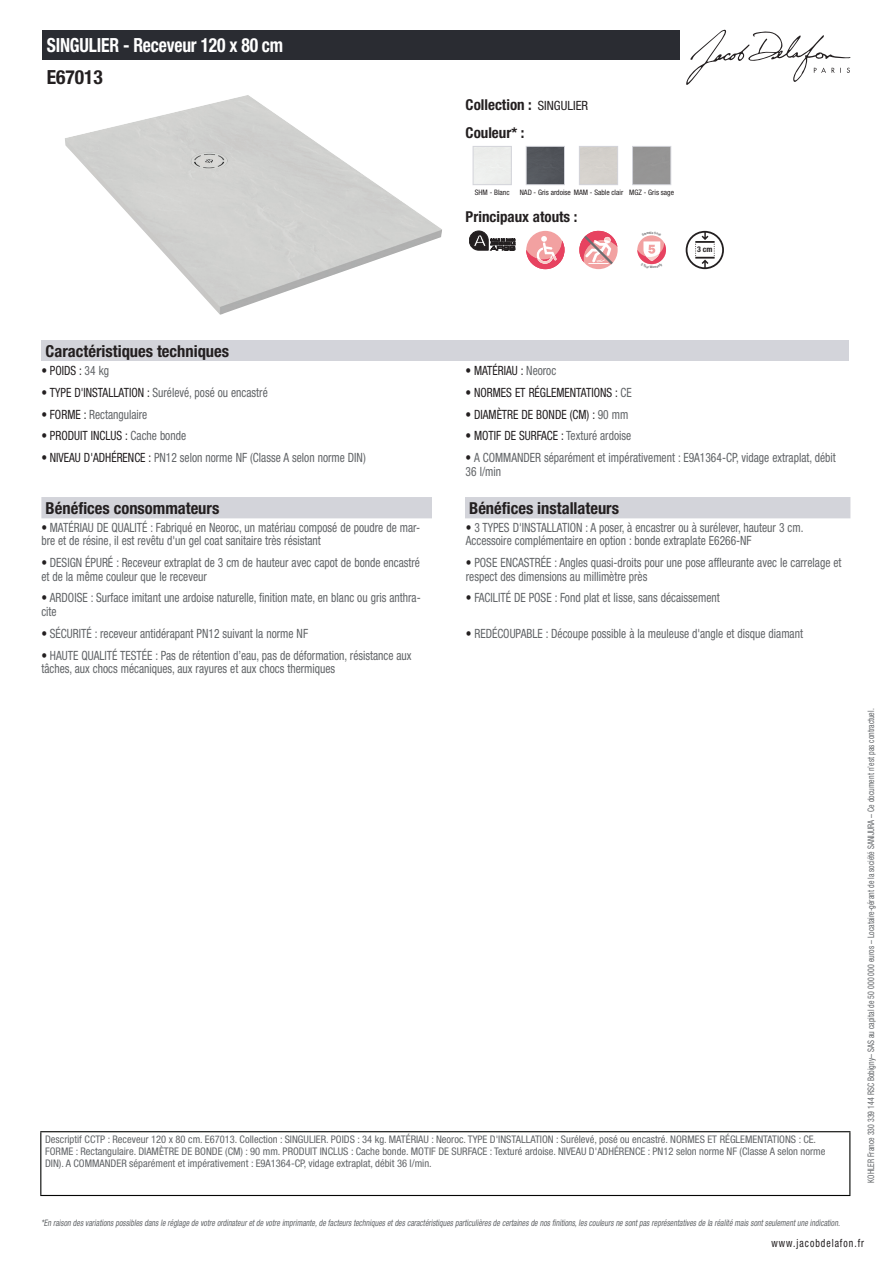
<style>
.page{position:relative;width:893px;height:1263px;background:#fff}
.page>*{position:absolute;margin:0;border:0;box-sizing:border-box;transform-origin:0 0}
.t1{font:700 condensed 19.5px "Helvetica Neue LT Std";letter-spacing:-.01em;color:#fff;scale:.9 1}
.t2{font:700 condensed 19.5px "Helvetica Neue LT Std";color:#231f20}
.t3{font:700 condensed 16.5px "Helvetica Neue LT Std";color:#231f20}
.t4{font:700 condensed 15px/27.8px "Helvetica Neue LT Std";color:#231f20}
.t5{font:condensed 12.75px/13.5px "Helvetica Neue LT Std";color:#626568;scale:.9 1}
.t6{font:condensed 12.75px "Helvetica Neue LT Std";color:#231f20;scale:.9 1}
.t7{font:condensed 11.25px "Helvetica Neue LT Std";letter-spacing:.1em;color:#231f20;scale:.87 1}
.t8{font:condensed 10.5px/12px "Helvetica Neue LT Std";color:#626568}
.t9{font:italic condensed 9px "Helvetica Neue LT Std";color:#626568;scale:.87 1}
.t10{font:condensed 9px "Helvetica Neue LT Std";color:#626568;scale:.87 1}
.t11{font:700 condensed 7.8px "Helvetica Neue LT Std";color:#231f20}
.t12{font:condensed 7.5px "Helvetica Neue LT Std";color:#231f20}
.s1{font-weight:400;font-size:12.75px}
.s2{color:#626568}
.s3{color:#231f20}
</style>
<div class="page">
<svg style="left:686px;top:30px;width:164px;height:55px"></svg>
<img style="left:65px;top:95px;width:377px;height:220px">
<div style="left:473px;top:146px;width:39px;height:39px;border:1px solid #d3d4da"></div>
<img style="left:528px;top:148px;width:35px;height:35px">
<div style="left:526px;top:146px;width:39px;height:39px;border:1px solid #d3d4da"></div>
<div style="left:579px;top:146px;width:39px;height:39px;border:1px solid #d3d4da"></div>
<div style="left:632px;top:146px;width:39px;height:39px;border:1px solid #d3d4da"></div>
<svg style="left:469px;top:231px;width:46px;height:19px"></svg>
<div style="left:526px;top:231px;width:38px;height:38px;background:#f2a1a1;border-radius:50%"></div>
<svg style="left:526px;top:236px;width:38px;height:33px"></svg>
<div style="left:579px;top:231px;width:39px;height:38px;background:#f2a1a1;border-radius:50%"></div>
<svg style="left:579px;top:231px;width:38px;height:33px"></svg>
<svg style="left:686px;top:231px;width:38px;height:38px"></svg>
<div style="left:41px;top:340px;width:808px;height:21px;background:#d3d4da"></div>
<div style="left:41px;top:497px;width:809px;height:21px;background:#d3d4da"></div>
<div style="left:432px;top:497px;width:33px;height:21px;background:#fff"></div>
<div style="left:43px;top:30px;width:637px;height:30px;background:#2a2c32"></div>
<hr style="left:40px;top:1131px;width:810px;height:1px;background:#040503">
<hr style="left:40px;top:1132px;width:1px;height:63px;background:#040503">
<hr style="left:849px;top:1132px;width:1px;height:63px;background:#040503">
<hr style="left:40px;top:1195px;width:810px;height:1px;background:#040503">
<svg style="left:637px;top:235px;width:29px;height:30px"></svg>
<h1 class="t1" style="left:47px;top:33px;width:264px">SINGULIER - Receveur 120 x 80 cm</h1>
<h1 class="t2" style="left:47px;top:65px;width:58px">E67013</h1>
<p class="t4" style="left:466px;top:90px;width:124px">Collection : <span class="s1">SINGULIER<br></span>Couleur* :</p>
<p class="t12" style="left:475px;top:188px;width:36px">SHM - Blanc</p>
<p class="t12" style="left:520px;top:188px;width:156px">NAD - Gris ardoise MAM - Sable clair MGZ - Gris sage</p>
<p class="t4" style="left:466px;top:203px;width:113px">Principaux atouts :</p>
<p class="t11" style="left:697px;top:245px;width:17px">3 cm</p>
<p class="t3" style="left:46px;top:341px;width:185px">Caractéristiques techniques</p>
<p class="t6" style="left:41px;top:363px;width:77px">• POIDS : <span class="s2">34 kg</span></p>
<p class="t6" style="left:466px;top:363px;width:102px">• MATÉRIAU : <span class="s2">Neoroc</span></p>
<p class="t5" style="left:41px;top:385px;width:253px"><span class="s3">• TYPE D'INSTALLATION :</span> Surélevé, posé ou encastré</p>
<p class="t6" style="left:466px;top:385px;width:186px">• NORMES ET RÉGLEMENTATIONS : <span class="s2">CE</span></p>
<p class="t5" style="left:41px;top:407px;width:119px"><span class="s3">• FORME :</span> Rectangulaire</p>
<p class="t6" style="left:466px;top:407px;width:182px">• DIAMÈTRE DE BONDE (CM) : <span class="s2">90 mm</span></p>
<p class="t6" style="left:41px;top:428px;width:162px">• PRODUIT INCLUS : <span class="s2">Cache bonde</span></p>
<p class="t6" style="left:466px;top:428px;width:185px">• MOTIF DE SURFACE : <span class="s2">Texturé ardoise</span></p>
<p class="t5" style="left:41px;top:451px;width:362px"><span class="s3">• NIVEAU D'ADHÉRENCE :</span> PN12 selon norme NF (Classe A selon norme DIN)</p>
<p class="t5" style="left:466px;top:451px;width:413px"><span class="s3">•</span> A COMMANDER séparément et impérativement : E9A1364-CP, vidage extraplat, débit<br>36 l/min</p>
<p class="t3" style="left:46px;top:498px;width:175px">Bénéfices consommateurs</p>
<p class="t3" style="left:469px;top:498px;width:151px">Bénéfices installateurs</p>
<p class="t5" style="left:41px;top:520px;width:422px"><span class="s3">•</span> MATÉRIAU DE QUALITÉ : Fabriqué en Neoroc, un matériau composé de poudre de mar&shy;bre et de résine, il est revêtu d'un gel coat sanitaire très résistant</p>
<p class="t5" style="left:466px;top:520px;width:377px"><span class="s3">•</span> 3 TYPES D'INSTALLATION : A poser, à encastrer ou à surélever, hauteur 3 cm.<br>Accessoire complémentaire en option : bonde extraplate E6266-NF</p>
<p class="t5" style="left:41px;top:556px;width:422px"><span class="s3">•</span> DESIGN ÉPURÉ : Receveur extraplat de 3 cm de hauteur avec capot de bonde encastré et de la même couleur que le receveur</p>
<p class="t5" style="left:466px;top:556px;width:419px"><span class="s3">•</span> POSE ENCASTRÉE : Angles quasi-droits pour une pose affleurante avec le carrelage et respect des dimensions au millimètre près</p>
<p class="t5" style="left:41px;top:591px;width:423px"><span class="s3">•</span> ARDOISE : Surface imitant une ardoise naturelle, finition mate, en blanc ou gris anthra&shy;cite</p>
<p class="t5" style="left:466px;top:591px;width:284px"><span class="s3">•</span> FACILITÉ DE POSE : Fond plat et lisse, sans décaissement</p>
<p class="t5" style="left:41px;top:626px;width:298px"><span class="s3">•</span> SÉCURITÉ : receveur antidérapant PN12 suivant la norme NF</p>
<p class="t5" style="left:466px;top:626px;width:376px"><span class="s3">•</span> REDÉCOUPABLE : Découpe possible à la meuleuse d'angle et disque diamant</p>
<p class="t5" style="left:41px;top:648px;width:413px"><span class="s3">•</span> HAUTE QUALITÉ TESTÉE : Pas de rétention d’eau, pas de déformation, résistance aux tâches, aux chocs mécaniques, aux rayures et aux chocs thermiques</p>
<p class="t8" style="left:45px;top:1134px;width:782px">Descriptif CCTP : Receveur 120 x 80 cm. E67013. Collection : SINGULIER. POIDS : 34 kg. MATÉRIAU : Neoroc. TYPE D'INSTALLATION : Surélevé, posé ou encastré. NORMES ET RÉGLEMENTATIONS : CE.<br>FORME : Rectangulaire. DIAMÈTRE DE BONDE (CM) : 90 mm. PRODUIT INCLUS : Cache bonde. MOTIF DE SURFACE : Texturé ardoise. NIVEAU D'ADHÉRENCE : PN12 selon norme NF (Classe A selon norme<br>DIN). A COMMANDER séparément et impérativement : E9A1364-CP, vidage extraplat, débit 36 l/min.</p>
<p class="t10" style="left:866px;top:1183px;width:547px;rotate:-90deg">KOHLER France 330 339 144 RSC Bobigny– SAS au capital de 50 000 000 euros – Locataire-gérant de la société SANIJURA – Ce document n’est pas contractuel.</p>
<p class="t9" style="left:41px;top:1217px;width:922px">*En raison desvariationspossiblesdansle réglage de votre ordinateuretde votre imprimante,de facteurstechniquesetdescaractéristiquesparticulièresde certainesde nosfinitions,lescouleursne sontpasreprésentativesde la réalité maissontseulementune indication.</p>
<p class="t7" style="left:772px;top:1237px;width:108px">www.jacobdelafon.fr</p>
</div>
